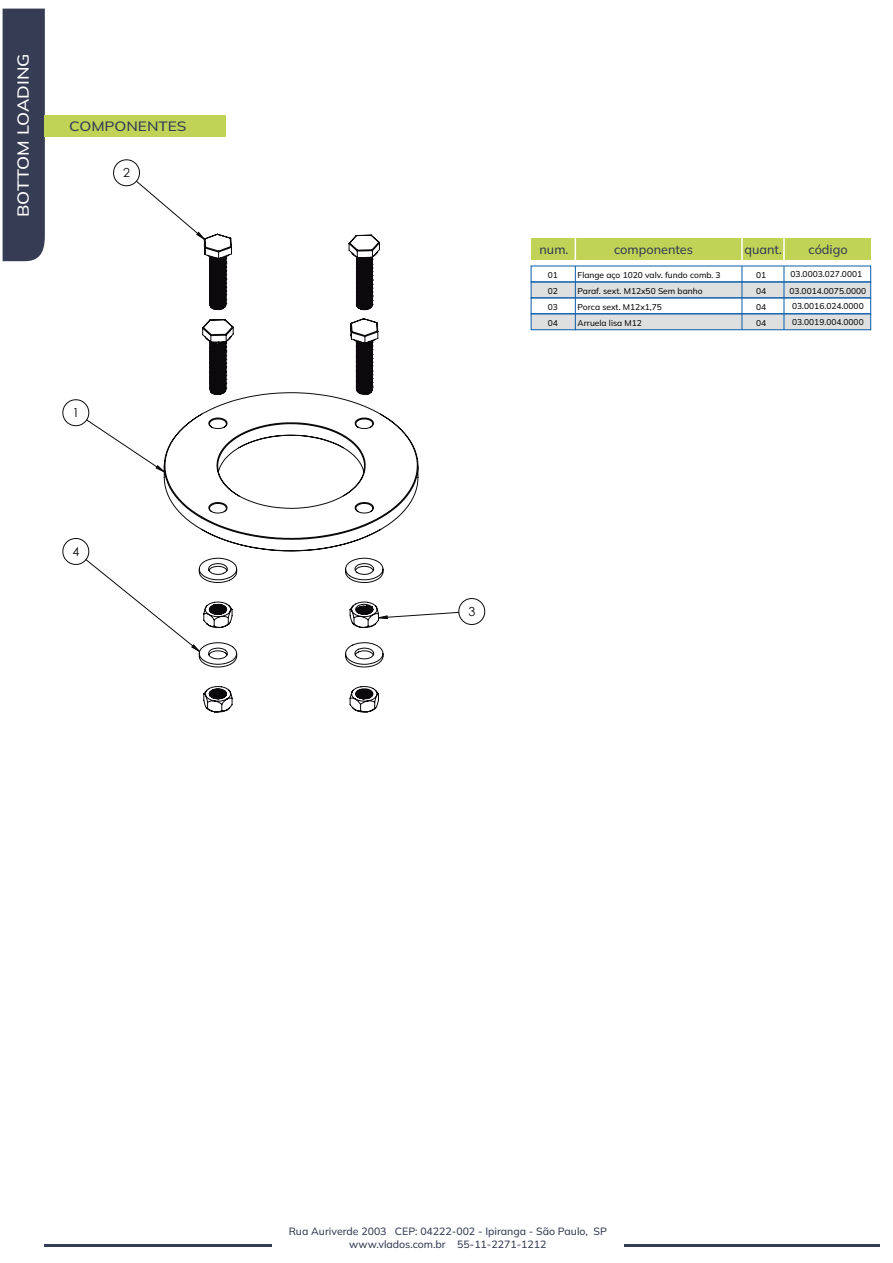
<style>
.page{position:relative;width:893px;height:1263px;background:#fff}
.page>*{position:absolute;margin:0;border:0;box-sizing:border-box;transform-origin:0 0}
.t1{font:500 15.9px "Mulish";color:#fff;scale:1.14 1}
.t2{font:500 13.5px "Mulish";color:#353c53;scale:1.14 1}
.t3{font:500 12.6px "Mulish";color:#353c53}
.t4{font:12.45px "Century Gothic";color:#0c090d}
.t5{font:500 10.5px/12.6px "Mulish";color:#353c53;text-align:center}
.t6{font:500 8.4px/15.9px "Mulish";color:#0c090d}
</style>
<div class="page">
<div style="left:3px;top:9px;width:42px;height:252px;background:#353c53"></div>
<div style="left:44px;top:115px;width:181px;height:22px;background:#c1d357"></div>
<hr style="left:44px;top:1245px;width:227px;height:2px;background:#353c53">
<hr style="left:624px;top:1245px;width:256px;height:2px;background:#353c53">
<div style="left:531px;top:238px;width:340px;height:22px;background:#c1d357"></div>
<svg style="left:575px;top:238px;width:1px;height:22px"></svg>
<hr style="left:783px;top:238px;width:2px;height:22px;background:#fff">
<hr style="left:741px;top:238px;width:2px;height:22px;background:#fff">
<div style="left:531px;top:282px;width:340px;height:16px;background:#dedfdf;border:1px solid #0a5da9"></div>
<div style="left:531px;top:314px;width:340px;height:16px;background:#dedfdf;border:1px solid #0a5da9"></div>
<div style="left:531px;top:266px;width:340px;height:16px;border:1px solid #0a5da9"></div>
<div style="left:531px;top:298px;width:340px;height:16px;border:1px solid #0a5da9"></div>
<hr style="left:575px;top:266px;width:1px;height:64px;background:#0a5da9">
<hr style="left:784px;top:266px;width:1px;height:64px;background:#0a5da9">
<hr style="left:742px;top:266px;width:1px;height:64px;background:#0a5da9">
<svg style="left:198px;top:652px;width:186px;height:60px"></svg>
<svg style="left:85px;top:181px;width:374px;height:471px"></svg>
<svg style="left:156px;top:232px;width:231px;height:419px"></svg>
<h1 class="t1" style="left:12px;top:217px;width:145px;rotate:-90deg">BOTTOM LOADING</h1>
<h2 class="t2" style="left:69px;top:117px;width:104px">COMPONENTES</h2>
<h3 class="t4" style="left:123px;top:164px;width:8px">2</h3>
<h3 class="t4" style="left:72px;top:404px;width:8px">1</h3>
<h3 class="t4" style="left:72px;top:543px;width:8px">4</h3>
<h3 class="t3" style="left:539px;top:241px;width:30px">num.</h3>
<h3 class="t3" style="left:614px;top:241px;width:80px">componentes</h3>
<h3 class="t3" style="left:744px;top:241px;width:39px">quant.</h3>
<h3 class="t3" style="left:808px;top:241px;width:41px">código</h3>
<p class="t6" style="left:756px;top:267px;width:12px">01<br>04</p>
<p class="t6" style="left:756px;top:314px;width:12px">04</p>
<p class="t6" style="left:789px;top:266px;width:78px;line-height:16.8px">03.0003.027.0001<br>03.0014.0075.0000</p>
<p class="t6" style="left:792px;top:299px;width:73px;line-height:15.3px">03.0016.024.0000<br>03.0019.004.0000</p>
<p class="t6" style="left:548px;top:267px;width:12px;text-align:justify">01<br>02<br>03</p>
<p class="t6" style="left:578px;top:267px;width:145px">Flange aço 1020 valv. fundo comb. 3</p>
<p class="t6" style="left:548px;top:314px;width:12px">04</p>
<p class="t6" style="left:578px;top:283px;width:126px">Paraf. sext. M12x50 Sem banho</p>
<p class="t6" style="left:578px;top:314px;width:66px">Arruela lisa M12</p>
<p class="t6" style="left:578px;top:298px;width:86px">Porca sext. M12x1,75</p>
<p class="t6" style="left:756px;top:298px;width:12px">04</p>
<h3 class="t4" style="left:468px;top:603px;width:8px">3</h3>
<p class="t5" style="left:289px;top:1225px;width:320px">Rua Auriverde 2003 CEP: 04222-002 - Ipiranga - São Paulo, SP www.vlados.com.br 55-11-2271-1212</p>
</div>
